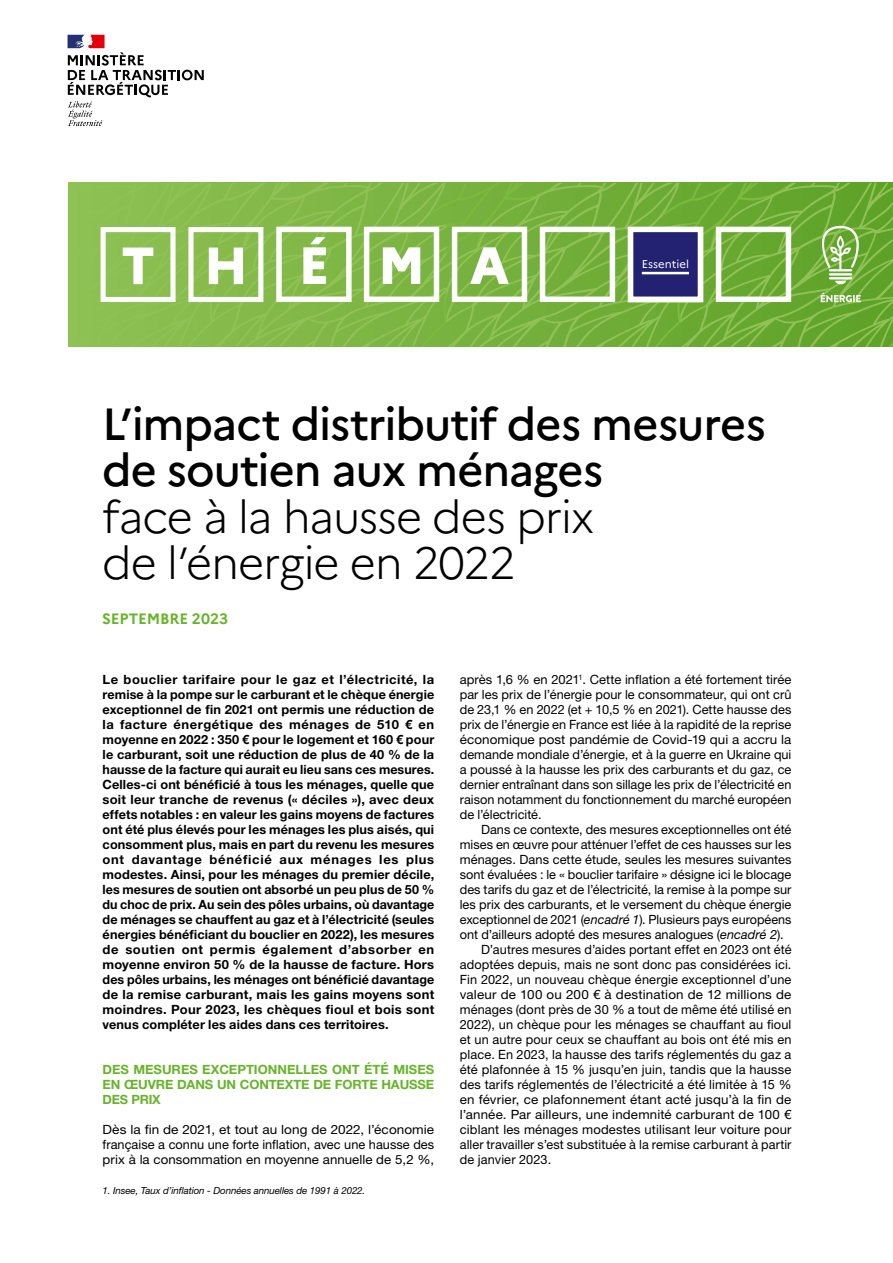
<style>
.page{position:relative;width:893px;height:1263px;background:#fff}
.page>*{position:absolute;margin:0;border:0;box-sizing:border-box;transform-origin:0 0}
.t1{font:800 52.2px "Marianne";letter-spacing:.93em;color:#fff}
.t2{font:500 45px/46.5px "Marianne";letter-spacing:-.025em;color:#000}
.t3{font:300 45px/46.5px "Marianne";letter-spacing:-.025em;color:#000}
.t4{font:700 15px "Marianne";letter-spacing:-.005em;color:#67b42a}
.t5{font:12.75px/15px "Helvetica Neue LT Std";letter-spacing:.01em;color:#000;text-align:justify}
.t6{font:700 12.75px/15px "Helvetica Neue LT Std";letter-spacing:.01em;color:#000;text-align:justify}
.t7{font:12.75px/15px "Helvetica Neue LT Std";letter-spacing:.01em;color:#000;text-align:justify;scale:1.06 1}
.t8{font:12.75px "Helvetica Neue LT Std";letter-spacing:.01em;color:#000;scale:1.05 1}
.t9{font:700 12.75px/15px "Helvetica Neue LT Std";letter-spacing:-.01em;color:#67b42a;text-align:justify}
.t10{font:12.75px "Helvetica Neue LT Std";letter-spacing:.01em;color:#000;scale:1.04 1}
.t11{font:11.25px "Marianne";letter-spacing:.005em;color:#fff}
.t12{font:italic 9.75px "Helvetica Neue LT Std";letter-spacing:-.01em;color:#000}
.s1{font-style:italic}
</style>
<div class="page">
<svg style="left:68px;top:183px;width:825px;height:164px;background:#86b857"></svg>
<svg style="left:68px;top:35px;width:136px;height:91px"></svg>
<h1 class="t1" style="left:121px;top:233px;width:389px">THÉMA</h1>
<p class="t11" style="left:642px;top:257px;width:49px">Essentiel</p>
<h2 class="t2" style="left:102px;top:400px;width:666px">L’impact distributif des mesures de soutien aux ménages</h2>
<h2 class="t3" style="left:102px;top:493px;width:494px">face à la hausse des prix de l’énergie en 2022</h2>
<p class="t4" style="left:102px;top:609px;width:128px">SEPTEMBRE 2023</p>
<p class="t6" style="left:103px;top:672px;width:333px">Le bouclier tarifaire pour le gaz et l’électricité, la remise à la pompe sur le carburant et le chèque énergie exceptionnel de fin 2021 ont permis une réduction de la facture énergétique des ménages de 510 € en moyenne en 2022 : 350 € pour le logement et 160 € pour le carburant, soit une réduction de plus de 40 % de la hausse de la facture qui aurait eu lieu sans ces mesures.<br>Celles-ci ont bénéficié à tous les ménages, quelle que soit leur tranche de revenus (« déciles »), avec deux effets notables : en valeur les gains moyens de factures ont été plus élevés pour les ménages les plus aisés, qui consomment plus, mais en part du revenu les mesures ont davantage bénéficié aux ménages les plus modestes. Ainsi, pour les ménages du premier décile, les mesures de soutien ont absorbé un peu plus de 50 % du choc de prix. Au sein des pôles urbains, où davantage de ménages se chauffent au gaz et à l’électricité (seules énergies bénéficiant du bouclier en 2022), les mesures de soutien ont permis également d’absorber en moyenne environ 50 % de la hausse de facture. Hors des pôles urbains, les ménages ont bénéficié davantage de la remise carburant, mais les gains moyens sont moindres. Pour 2023, les chèques fioul et bois sont venus compléter les aides dans ces territoires.</p>
<p class="t9" style="left:103px;top:1062px;width:333px">DES MESURES EXCEPTIONNELLES ONT ÉTÉ MISES EN ŒUVRE DANS UN CONTEXTE DE FORTE HAUSSE DES PRIX</p>
<p class="t7" style="left:103px;top:1122px;width:314px">Dès la fin de 2021, et tout au long de 2022, l’économie française a connu une forte inflation, avec une hausse des prix à la consommation en moyenne annuelle de 5,2 %,</p>
<p class="t12" style="left:103px;top:1184px;width:264px">1. Insee, Taux d’inflation - Données annuelles de 1991 à 2022.</p>
<p class="t5" style="left:460px;top:672px;width:333px">après 1,6 % en 2021<sup>1</sup>. Cette inflation a été fortement tirée par les prix de l’énergie pour le consommateur, qui ont crû de 23,1 % en 2022 (et + 10,5 % en 2021). Cette hausse des prix de l’énergie en France est liée à la rapidité de la reprise économique post pandémie de Covid-19 qui a accru la demande mondiale d’énergie, et à la guerre en Ukraine qui a poussé à la hausse les prix des carburants et du gaz, ce dernier entraînant dans son sillage les prix de l’électricité en raison notamment du fonctionnement du marché européen de l’électricité.</p>
<p class="t5" style="left:481px;top:822px;width:312px">Dans ce contexte, des mesures exceptionnelles ont été</p>
<p class="t5" style="left:460px;top:837px;width:333px">mises en œuvre pour atténuer l’effet de ces hausses sur les</p>
<p class="t5" style="left:460px;top:852px;width:333px">ménages. Dans cette étude, seules les mesures suivantes</p>
<p class="t5" style="left:460px;top:867px;width:333px">sont évaluées : le « bouclier tarifaire » désigne ici le blocage</p>
<p class="t5" style="left:460px;top:882px;width:333px">des tarifs du gaz et de l’électricité, la remise à la pompe sur</p>
<p class="t5" style="left:460px;top:897px;width:333px">les prix des carburants, et le versement du chèque énergie</p>
<p class="t5" style="left:460px;top:912px;width:333px">exceptionnel de 2021 (<span class="s1">encadré 1</span>). Plusieurs pays européens</p>
<p class="t5" style="left:460px;top:927px;width:325px">ont d’ailleurs adopté des mesures analogues (<span class="s1">encadré 2</span>).</p>
<p class="t5" style="left:481px;top:942px;width:312px">D’autres mesures d’aides portant effet en 2023 ont été</p>
<p class="t5" style="left:460px;top:957px;width:333px">adoptées depuis, mais ne sont donc pas considérées ici.</p>
<p class="t5" style="left:460px;top:972px;width:333px">Fin 2022, un nouveau chèque énergie exceptionnel d’une</p>
<p class="t8" style="left:460px;top:987px;width:317px">valeur de 100 ou 200 € à destination de 12 millions de</p>
<p class="t5" style="left:460px;top:1002px;width:333px">ménages (dont près de 30 % a tout de même été utilisé en</p>
<p class="t5" style="left:460px;top:1017px;width:333px">2022), un chèque pour les ménages se chauffant au fioul</p>
<p class="t5" style="left:460px;top:1032px;width:333px">et un autre pour ceux se chauffant au bois ont été mis en</p>
<p class="t5" style="left:460px;top:1047px;width:333px">place. En 2023, la hausse des tarifs réglementés du gaz a</p>
<p class="t5" style="left:460px;top:1062px;width:333px">été plafonnée à 15 % jusqu’en juin, tandis que la hausse</p>
<p class="t5" style="left:460px;top:1077px;width:333px">des tarifs réglementés de l’électricité a été limitée à 15 %</p>
<p class="t8" style="left:460px;top:1092px;width:317px">en février, ce plafonnement étant acté jusqu’à la fin de</p>
<p class="t10" style="left:460px;top:1107px;width:320px">l’année. Par ailleurs, une indemnité carburant de 100 €</p>
<p class="t5" style="left:460px;top:1122px;width:333px">ciblant les ménages modestes utilisant leur voiture pour</p>
<p class="t5" style="left:460px;top:1137px;width:333px">aller travailler s’est substituée à la remise carburant à partir</p>
<p class="t5" style="left:460px;top:1152px;width:93px">de janvier 2023.</p>
</div>
